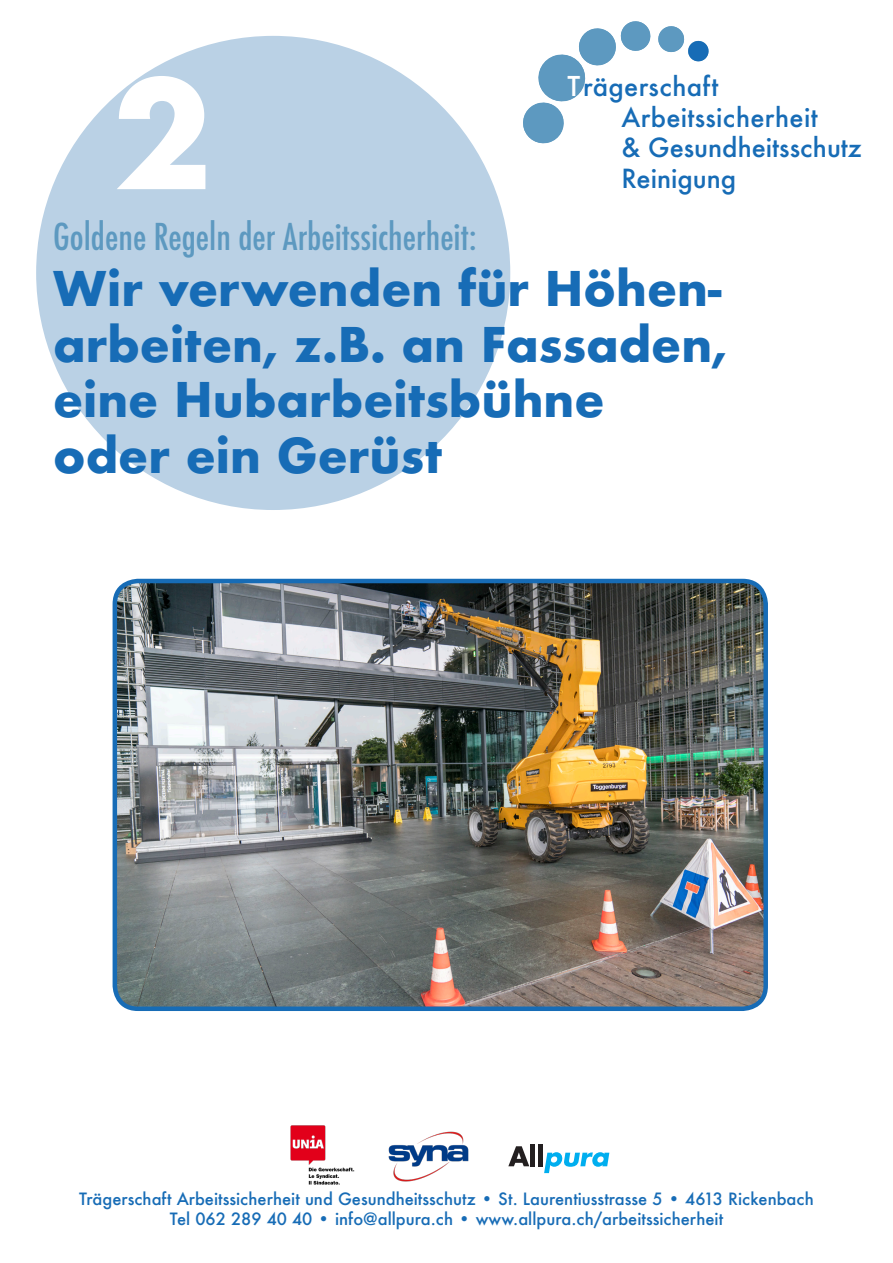
<style>
.page{position:relative;width:893px;height:1263px;background:#fff}
.page>*{position:absolute;margin:0;border:0;box-sizing:border-box;transform-origin:0 0}
.t1{font:700 146.25px "Futura";color:#fff}
.t2{font:700 46.5px/55.8px "Futura";color:#176cb6}
.t3{font:500 condensed 36px "Futura";color:#5d99c0}
.t4{font:500 25.65px "Futura";letter-spacing:.01em;color:#176cb6}
.t5{font:500 16.5px "Futura";color:#176cb6}
.s1{font-size:26.55px;color:#fff}
</style>
<div class="page">
<div style="left:36px;top:36px;width:474px;height:474px;background:#bad1e5;border-radius:50%"></div>
<img style="left:115px;top:581px;width:651px;height:428px">
<div style="left:113px;top:579px;width:655px;height:432px;border:4px solid #176cb6;border-radius:23px"></div>
<svg style="left:508px;top:1146px;width:21px;height:20px"></svg>
<div style="left:530px;top:1144px;width:5px;height:22px;background:#231f20"></div>
<div style="left:538px;top:1144px;width:5px;height:22px;background:#231f20"></div>
<svg style="left:544px;top:1152px;width:65px;height:21px"></svg>
<img style="left:290px;top:1125px;width:65px;height:60px">
<img style="left:389px;top:1131px;width:80px;height:50px">
<svg style="left:523px;top:21px;width:186px;height:123px"></svg>
<p class="t1" style="left:113px;top:28px;width:101px">2</p>
<p class="t4" style="left:567px;top:69px;width:152px"><span class="s1">T</span> rägerschaft</p>
<p class="t4" style="left:621px;top:100px;width:198px">Arbeitssicherheit</p>
<p class="t4" style="left:621px;top:130px;width:242px">&amp; Gesundheitsschutz</p>
<p class="t4" style="left:621px;top:161px;width:116px">Reinigung</p>
<p class="t3" style="left:53px;top:214px;width:425px">Goldene Regeln der Arbeitssicherheit:</p>
<p class="t2" style="left:53px;top:260px;width:676px">Wir verwenden für Höhen&shy;arbeiten, z.B. an Fassaden, eine Hubarbeitsbühne</p>
<p class="t2" style="left:53px;top:428px;width:391px">oder ein Gerüst</p>
<p class="t5" style="left:79px;top:1188px;width:736px">Trägerschaft Arbeitssicherheit und Gesundheitsschutz • St. Laurentiusstrasse 5 • 4613 Rickenbach</p>
<p class="t5" style="left:170px;top:1207px;width:555px">Tel 062 289 40 40 • info@allpura.ch • www.allpura.ch/arbeitssicherheit</p>
</div>
